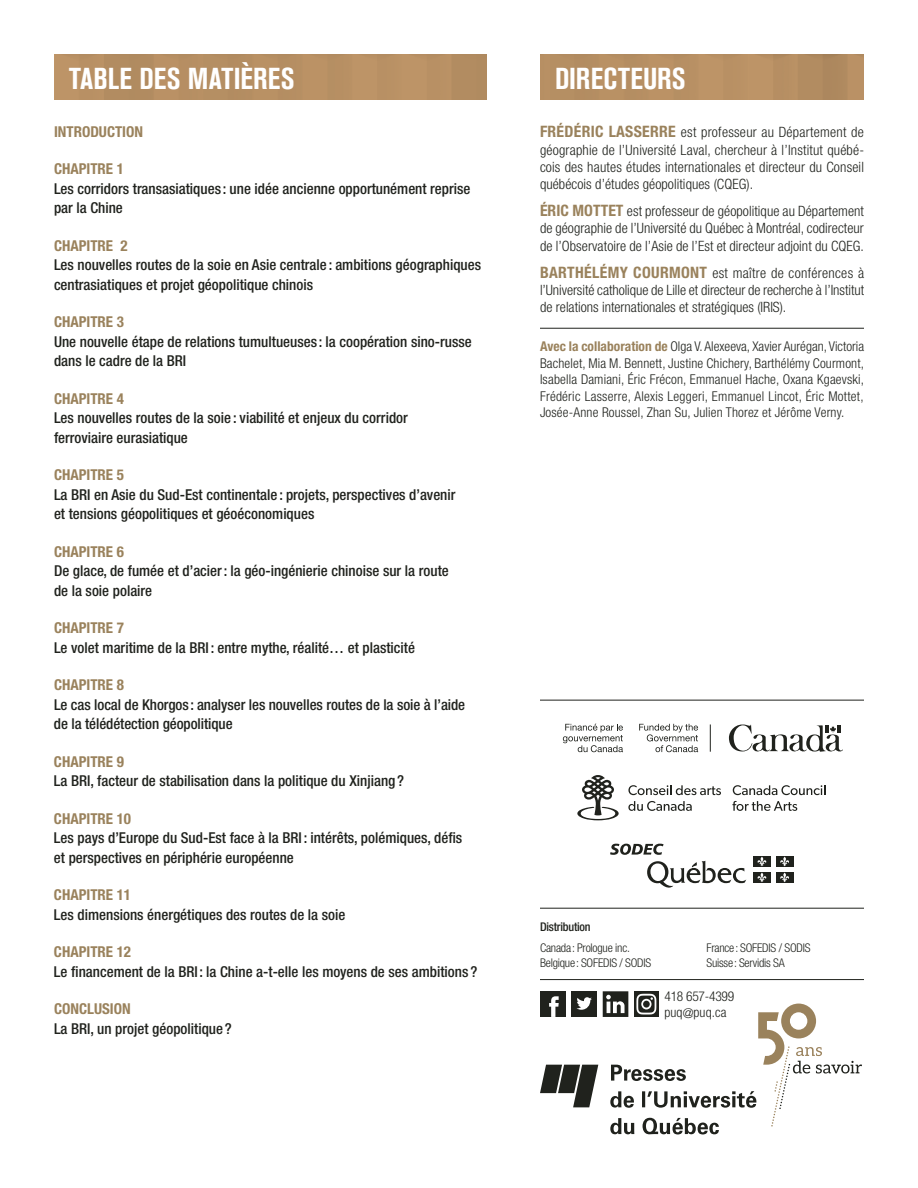
<style>
.page{position:relative;width:918px;height:1188px;background:#fff}
.page>*{position:absolute;margin:0;border:0;box-sizing:border-box;transform-origin:0 0}
.t1{font:700 condensed 30px "Akzidenz Grotesk BE";letter-spacing:.01em;color:#fff}
.t2{font:500 condensed 15px/19.5px "Helvetica Neue";color:#20221d}
.t3{font:700 condensed 15px "Helvetica Neue";color:#9a825c}
.t4{font:300 condensed 14.25px/17.2px "Helvetica Neue";letter-spacing:.005em;color:#20221d;text-align:justify}
.t5{font:300 condensed 13.5px/16.5px "Helvetica Neue";letter-spacing:.01em;color:#20221d;text-align:justify}
.t6{font:300 condensed 13.5px/15.9px "Helvetica Neue";letter-spacing:-.02em;color:#20221d}
.t7{font:300 condensed 12px/15px "Helvetica Neue";letter-spacing:-.02em;color:#20221d}
.t8{font:500 condensed 12px "Helvetica Neue";letter-spacing:-.02em;color:#20221d}
.s1{font-weight:700;font-size:15.75px;color:#9a825c}
.s2{font-weight:700;color:#9a825c}
</style>
<div class="page">
<div style="left:54px;top:55px;width:433px;height:45px;background:#b89064"></div>
<div style="left:540px;top:55px;width:324px;height:45px;background:#b78f63"></div>
<hr style="left:540px;top:979px;width:324px;height:1px;background:#20221d">
<svg style="left:540px;top:991px;width:322px;height:143px"></svg>
<hr style="left:540px;top:908px;width:324px;height:1px;background:#20221d">
<hr style="left:540px;top:700px;width:324px;height:1px;background:#20221d">
<svg style="left:733px;top:785px;width:92px;height:10px"></svg>
<svg style="left:732px;top:801px;width:65px;height:10px"></svg>
<svg style="left:628px;top:785px;width:93px;height:10px"></svg>
<svg style="left:628px;top:801px;width:64px;height:10px"></svg>
<svg style="left:577px;top:775px;width:42px;height:45px"></svg>
<svg style="left:729px;top:724px;width:114px;height:28px"></svg>
<svg style="left:563px;top:724px;width:60px;height:28px"></svg>
<svg style="left:639px;top:724px;width:59px;height:28px"></svg>
<svg style="left:710px;top:724px;width:1px;height:28px"></svg>
<svg style="left:647px;top:861px;width:99px;height:27px"></svg>
<div style="left:753px;top:856px;width:18px;height:11px;background:#20221d"></div>
<svg style="left:757px;top:857px;width:10px;height:9px"></svg>
<div style="left:776px;top:856px;width:17px;height:11px;background:#20221d"></div>
<svg style="left:780px;top:857px;width:9px;height:9px"></svg>
<div style="left:753px;top:872px;width:18px;height:11px;background:#20221d"></div>
<svg style="left:757px;top:873px;width:10px;height:9px"></svg>
<div style="left:776px;top:872px;width:17px;height:11px;background:#20221d"></div>
<svg style="left:780px;top:873px;width:9px;height:9px"></svg>
<svg style="left:610px;top:844px;width:54px;height:11px"></svg>
<hr style="left:540px;top:328px;width:324px;height:1px;background:#20221d">
<h1 class="t1" style="left:69px;top:61px;width:227px">TABLE DES MATIÈRES</h1>
<p class="t3" style="left:54px;top:122px;width:91px">INTRODUCTION</p>
<p class="t3" style="left:54px;top:160px;width:71px">CHAPITRE 1</p>
<p class="t2" style="left:54px;top:179px;width:418px">Les corridors transasiatiques : une idée ancienne opportunément reprise par la Chine</p>
<p class="t3" style="left:54px;top:236px;width:75px">CHAPITRE 2</p>
<p class="t2" style="left:54px;top:255px;width:429px">Les nouvelles routes de la soie en Asie centrale : ambitions géographiques centrasiatiques et projet géopolitique chinois</p>
<p class="t3" style="left:54px;top:313px;width:71px">CHAPITRE 3</p>
<p class="t2" style="left:54px;top:332px;width:419px">Une nouvelle étape de relations tumultueuses : la coopération sino-russe dans le cadre de la BRI</p>
<p class="t3" style="left:54px;top:389px;width:71px">CHAPITRE 4</p>
<p class="t2" style="left:54px;top:408px;width:355px">Les nouvelles routes de la soie : viabilité et enjeux du corridor ferroviaire eurasiatique</p>
<p class="t3" style="left:54px;top:466px;width:71px">CHAPITRE 5</p>
<p class="t2" style="left:54px;top:485px;width:403px">La BRI en Asie du Sud-Est continentale : projets, perspectives d’avenir et tensions géopolitiques et géoéconomiques</p>
<p class="t3" style="left:54px;top:542px;width:71px">CHAPITRE 6</p>
<p class="t2" style="left:54px;top:561px;width:396px">De glace, de fumée et d’acier: la géo-ingénierie chinoise sur la route de la soie polaire</p>
<p class="t3" style="left:54px;top:619px;width:71px">CHAPITRE 7</p>
<p class="t2" style="left:54px;top:638px;width:363px">Le volet maritime de la BRI : entre mythe, réalité… et plasticité</p>
<p class="t3" style="left:54px;top:676px;width:71px">CHAPITRE 8</p>
<p class="t2" style="left:54px;top:695px;width:413px">Le cas local de Khorgos : analyser les nouvelles routes de la soie à l’aide de la télédétection géopolitique</p>
<p class="t3" style="left:54px;top:752px;width:71px">CHAPITRE 9</p>
<p class="t2" style="left:54px;top:771px;width:352px">La BRI, facteur de stabilisation dans la politique du Xinjiang ?</p>
<p class="t3" style="left:54px;top:809px;width:79px">CHAPITRE 10</p>
<p class="t2" style="left:54px;top:828px;width:410px">Les pays d’Europe du Sud-Est face à la BRI : intérêts, polémiques, défis et perspectives en périphérie européenne</p>
<p class="t3" style="left:54px;top:886px;width:79px">CHAPITRE 11</p>
<p class="t2" style="left:54px;top:905px;width:293px">Les dimensions énergétiques des routes de la soie</p>
<p class="t3" style="left:54px;top:943px;width:79px">CHAPITRE 12</p>
<p class="t2" style="left:54px;top:962px;width:425px">Le financement de la BRI : la Chine a-t-elle les moyens de ses ambitions ?</p>
<p class="t3" style="left:54px;top:1000px;width:78px">CONCLUSION</p>
<p class="t2" style="left:54px;top:1019px;width:179px">La BRI, un projet géopolitique ?</p>
<h1 class="t1" style="left:555px;top:61px;width:132px">DIRECTEURS</h1>
<p class="t4" style="left:540px;top:124px;width:326px"><span class="s1">FRÉDÉRIC LASSERRE</span> est professeur au Département de géographie de l’Université Laval, chercheur à l’Institut québé&shy;cois des hautes études internationales et directeur du Conseil québécois d’études géopolitiques (CQEG).</p>
<p class="t4" style="left:540px;top:202px;width:326px"><span class="s1">ÉRIC MOTTET</span> est professeur de géopolitique au Département de géographie de l’Université du Québec à Montréal, codirecteur de l’Observatoire de l’Asie de l’Est et directeur adjoint du CQEG.</p>
<p class="t4" style="left:540px;top:264px;width:326px"><span class="s1">BARTHÉLÉMY COURMONT</span> est maître de conférences à l’Université catholique de Lille et directeur de recherche à l’Institut de relations internationales et stratégiques (IRIS).</p>
<p class="t5" style="left:540px;top:338px;width:326px"><span class="s2">Avec la collaboration de</span> Olga V. Alexeeva, Xavier Aurégan, Victoria Bachelet, Mia M. Bennett, Justine Chichery, Barthélémy Courmont, Isabella Damiani, Éric Frécon, Emmanuel Hache, Oxana Kgaevski, Frédéric Lasserre, Alexis Leggeri, Emmanuel Lincot, Éric Mottet, Josée-Anne Roussel, Zhan Su, Julien Thorez et Jérôme Verny.</p>
<p class="t8" style="left:540px;top:919px;width:52px">Distribution</p>
<p class="t7" style="left:540px;top:940px;width:113px">Canada: Prologue inc.<br>Belgique: SOFEDIS / SODIS</p>
<p class="t7" style="left:706px;top:940px;width:105px">France: SOFEDIS / SODIS<br>Suisse: Servidis SA</p>
<p class="t6" style="left:664px;top:988px;width:71px">418 657-4399 puq@puq.ca</p>
</div>
